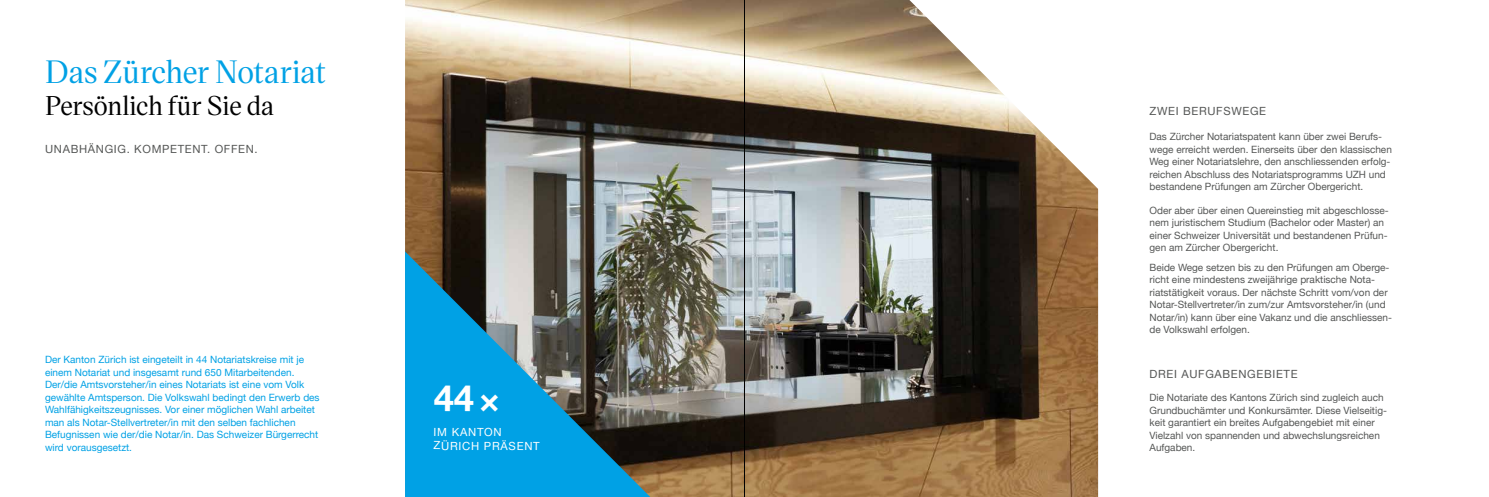
<style>
.page{position:relative;width:1489px;height:497px;background:#fff}
.page>*{position:absolute;margin:0;border:0;box-sizing:border-box;transform-origin:0 0}
.t1{font:500 31.25px "Victor Serif";letter-spacing:-.01em;color:#00a1e5}
.t2{font:500 26.25px "Victor Serif";letter-spacing:-.01em;color:#000}
.t3{font:11.25px "Helvetica Neue";letter-spacing:.06em;color:#555756}
.t4{font:11.25px/13.9px "Helvetica Neue";letter-spacing:.07em;color:#fff}
.t5{font:10px/12.5px "Helvetica Neue";color:#555756}
.t6{font:10px/12.5px "Helvetica Neue";color:#00a1e5}
</style>
<div class="page">
<img style="left:405px;top:0;width:693px;height:496px">
<svg style="left:909px;top:0;width:190px;height:240px"></svg>
<svg style="left:405px;top:251px;width:245px;height:245px;background:#34809c"></svg>
<hr style="left:744px;top:0;width:1px;height:496px;background:#000">
<div style="left:434px;top:385px;width:64px;height:26px;background:#00a1e5"></div>
<h1 class="t1" style="left:45px;top:50px;width:282px">Das Zürcher Notariat</h1>
<h2 class="t2" style="left:45px;top:88px;width:230px">Persönlich für Sie da</h2>
<p class="t3" style="left:45px;top:140px;width:214px">UNABHÄNGIG. KOMPETENT. OFFEN.</p>
<p class="t6" style="left:45px;top:353px;width:276px">Der Kanton Zürich ist eingeteilt in 44 Notariatskreise mit je einem Notariat und insgesamt rund 650 Mitarbeitenden.<br>Der/die Amtsvorsteher/in eines Notariats ist eine vom Volk gewählte Amtsperson. Die Volkswahl bedingt den Erwerb des Wahlfähigkeitszeugnisses. Vor einer möglichen Wahl arbeitet man als Notar-Stellvertreter/in mit den selben fachlichen Befugnissen wie der/die Notar/in. Das Schweizer Bürgerrecht wird vorausgesetzt.</p>
<p class="t4" style="left:433px;top:425px;width:108px">IM KANTON<br>ZÜRICH PRÄSENT</p>
<p class="t3" style="left:1149px;top:103px;width:118px">ZWEI BERUFSWEGE</p>
<p class="t5" style="left:1149px;top:131px;width:244px">Das Zürcher Notariatspatent kann über zwei Berufs&shy;wege erreicht werden. Einerseits über den klassischen Weg einer Notariatslehre, den anschliessenden erfolg&shy;reichen Abschluss des Notariatsprogramms UZH und bestandene Prüfungen am Zürcher Obergericht.</p>
<p class="t5" style="left:1149px;top:204px;width:240px">Oder aber über einen Quereinstieg mit abgeschlosse&shy;nem juristischem Studium (Bachelor oder Master) an einer Schweizer Universität und bestandenen Prüfun&shy;gen am Zürcher Obergericht.</p>
<p class="t5" style="left:1149px;top:261px;width:244px">Beide Wege setzen bis zu den Prüfungen am Oberge&shy;richt eine mindestens zweijährige praktische Nota&shy;riatstätigkeit voraus. Der nächste Schritt vom/von der Notar-Stellvertreter/in zum/zur Amtsvorsteher/in (und Notar/in) kann über eine Vakanz und die anschliessen&shy;de Volkswahl erfolgen.</p>
<p class="t3" style="left:1149px;top:365px;width:150px">DREI AUFGABENGEBIETE</p>
<p class="t5" style="left:1149px;top:391px;width:239px">Die Notariate des Kantons Zürich sind zugleich auch Grundbuchämter und Konkursämter. Diese Vielseitig&shy;keit garantiert ein breites Aufgabengebiet mit einer Vielzahl von spannenden und abwechslungsreichen Aufgaben.</p>
</div>
